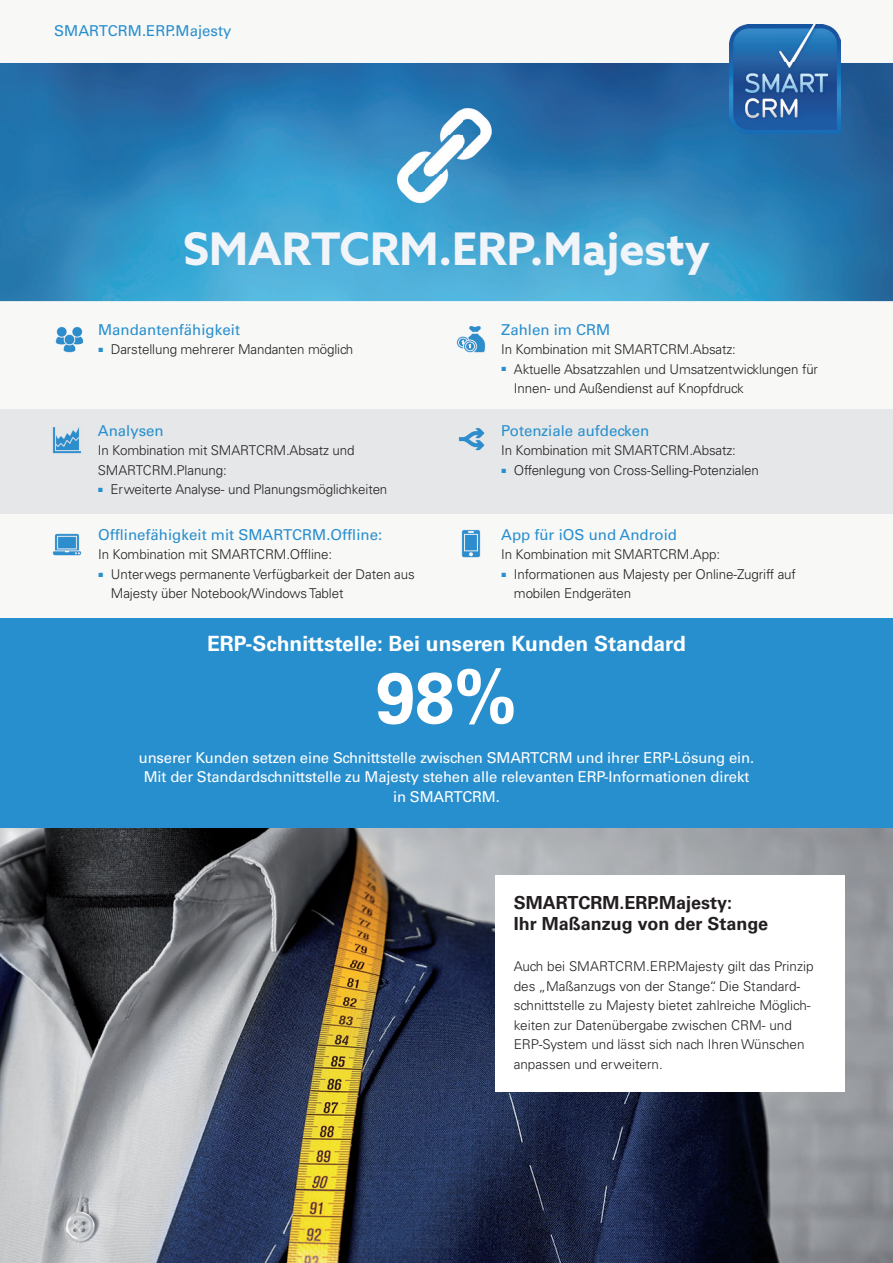
<style>
.page{position:relative;width:893px;height:1263px;background:#f8f8f7}
.page>*{position:absolute;margin:0;border:0;box-sizing:border-box;transform-origin:0 0}
.t1{font:700 72px "Univers LTCE";color:#fff}
.t2{font:700 45px "Azo Sans";color:#f1f4f8}
.t3{font:700 21px "Univers LTCE";color:#fff}
.t4{font:700 18px/21.6px "Univers LTCE";color:#231f20}
.t5{font:15px/19.5px "Univers LTCE";letter-spacing:-.01em;color:#fff;text-align:center}
.t6{font:15px "Univers LTCE";color:#288fce}
.t7{font:300 13.5px/19.5px "Univers LTCE";letter-spacing:-.01em;color:#231f20}
</style>
<div class="page">
<div style="left:0;top:619px;width:893px;height:209px;background:#288fce"></div>
<img style="left:0;top:63px;width:893px;height:238px">
<img style="left:388px;top:98px;width:114px;height:114px">
<img style="left:730px;top:24px;width:110px;height:109px">
<div style="left:0;top:409px;width:893px;height:104px;background:#e5e7e8"></div>
<img style="left:456px;top:326px;width:30px;height:27px">
<img style="left:52px;top:427px;width:30px;height:27px">
<img style="left:459px;top:428px;width:26px;height:23px">
<img style="left:55px;top:327px;width:29px;height:26px">
<img style="left:52px;top:533px;width:30px;height:23px">
<img style="left:461px;top:529px;width:20px;height:29px">
<img style="left:0;top:828px;width:893px;height:435px">
<div style="left:495px;top:875px;width:350px;height:217px;background:#fff"></div>
<p class="t6" style="left:54px;top:22px;width:179px">SMARTCRM.ERP.Majesty</p>
<h2 class="t2" style="left:183px;top:219px;width:528px">SMARTCRM.ERP.Majesty</h2>
<p class="t6" style="left:98px;top:321px;width:143px">Mandantenfähigkeit</p>
<p class="t7" style="left:98px;top:340px;width:257px"><sup>■</sup> Darstellung mehrerer Mandanten möglich</p>
<p class="t6" style="left:98px;top:422px;width:67px">Analysen</p>
<p class="t7" style="left:98px;top:441px;width:258px">In Kombination mit SMARTCRM.Absatz und<br>SMARTCRM.Planung:</p>
<p class="t7" style="left:98px;top:480px;width:291px"><sup>■</sup> Erweiterte Analyse- und Planungsmöglichkeiten</p>
<p class="t6" style="left:501px;top:321px;width:111px">Zahlen im CRM</p>
<p class="t7" style="left:501px;top:340px;width:236px">In Kombination mit SMARTCRM.Absatz:</p>
<p class="t7" style="left:514px;top:359px;width:306px;text-indent:-13px"><sup>■</sup> Aktuelle Absatzzahlen und Umsatzentwicklungen für<br>Innen- und Außendienst auf Knopfdruck</p>
<p class="t6" style="left:501px;top:422px;width:150px">Potenziale aufdecken</p>
<p class="t7" style="left:501px;top:441px;width:236px">In Kombination mit SMARTCRM.Absatz:</p>
<p class="t7" style="left:501px;top:460px;width:259px"><sup>■</sup> Offenlegung von Cross-Selling-Potenzialen</p>
<p class="t6" style="left:98px;top:526px;width:286px">Offlinefähigkeit mit SMARTCRM.Offline:</p>
<p class="t7" style="left:98px;top:545px;width:236px">In Kombination mit SMARTCRM.Offline:</p>
<p class="t7" style="left:111px;top:565px;width:305px;text-indent:-13px"><sup>■</sup> Unterwegs permanente Verfügbarkeit der Daten aus<br>Majesty über Notebook/Windows Tablet</p>
<p class="t6" style="left:501px;top:526px;width:177px">App für iOS und Android</p>
<p class="t7" style="left:501px;top:545px;width:220px">In Kombination mit SMARTCRM.App:</p>
<p class="t7" style="left:514px;top:565px;width:284px;text-indent:-13px"><sup>■</sup> Informationen aus Majesty per Online-Zugriff auf mobilen Endgeräten</p>
<h3 class="t3" style="left:207px;top:631px;width:480px">ERP-Schnittstelle: Bei unseren Kunden Standard</h3>
<h1 class="t1" style="left:376px;top:656px;width:143px">98%</h1>
<p class="t5" style="left:139px;top:748px;width:617px">unserer Kunden setzen eine Schnittstelle zwischen SMARTCRM und ihrer ERP-Lösung ein.<br>Mit der Standardschnittstelle zu Majesty stehen alle relevanten ERP-Informationen direkt in SMARTCRM.</p>
<h3 class="t4" style="left:514px;top:892px;width:256px">SMARTCRM.ERP.Majesty:<br>Ihr Maßanzug von der Stange</h3>
<p class="t7" style="left:514px;top:957px;width:301px">Auch bei SMARTCRM.ERP.Majesty gilt das Prinzip des „Maßanzugs von der Stange“. Die Standard&shy;schnittstelle zu Majesty bietet zahlreiche Möglich&shy;keiten zur Datenübergabe zwischen CRM- und ERP-System und lässt sich nach Ihren Wünschen anpassen und erweitern.</p>
</div>
